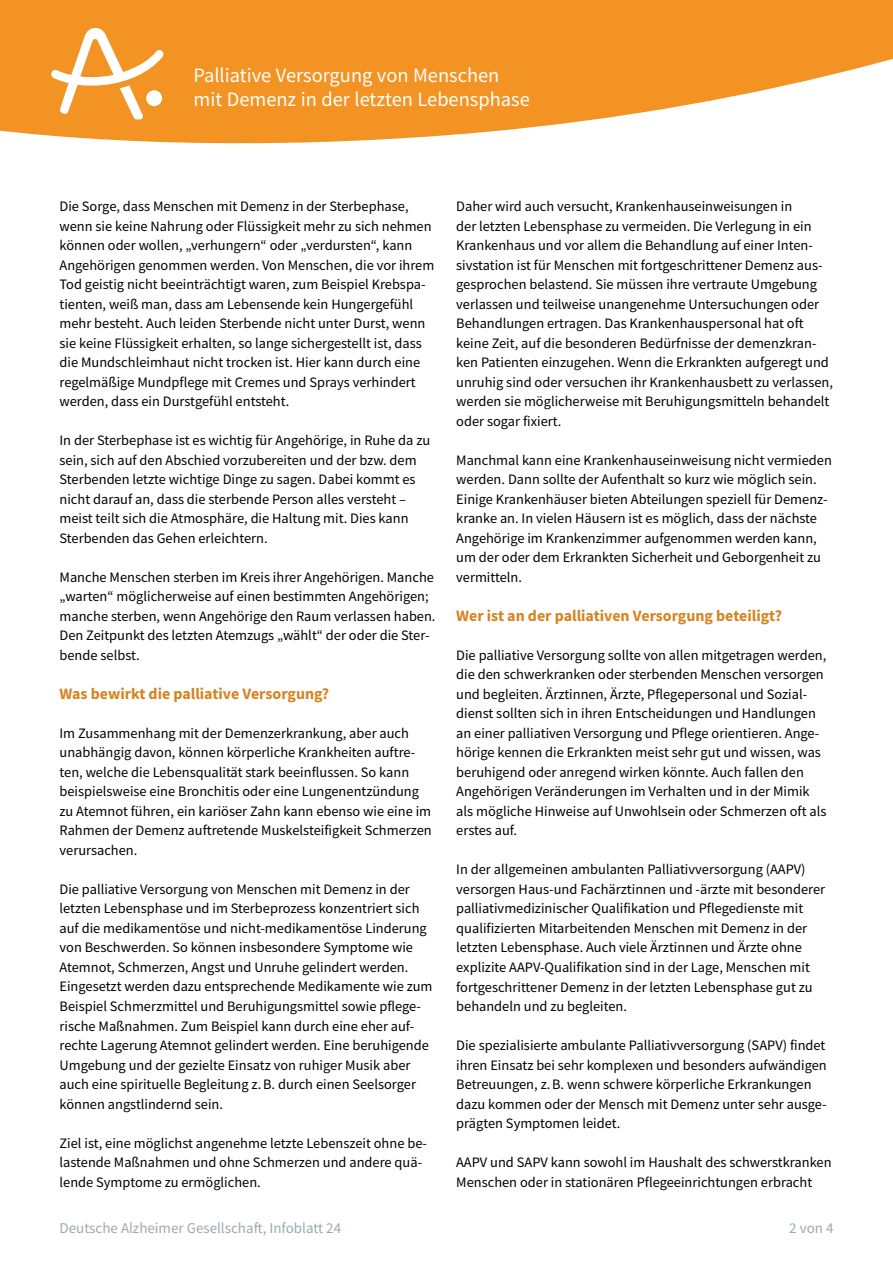
<style>
.page{position:relative;width:893px;height:1263px;background:#fff}
.page>*{position:absolute;margin:0;border:0;box-sizing:border-box;transform-origin:0 0}
.t1{font:20.4px/24.5px "Source Sans Pro";color:#fff}
.Zwischenüberschrift{font:700 15.9px "Source Sans Pro";color:#d78320}
.t2{font:15px "Source Sans Pro";color:#9ca9b1}
.fließtext_ohne-Absta{font:14.4px/19.5px "Source Sans Pro";color:#000}
</style>
<div class="page">
<svg style="left:0;top:0;width:893px;height:143px;fill:#f39323"></svg>
<svg style="left:51px;top:28px;width:112px;height:92px"></svg>
<h1 class="t1" style="left:193px;top:63px;width:338px">Palliative Versorgung von Menschen mit Demenz in der letzten Lebensphase</h1>
<p class="fließtext_ohne-Absta" style="left:60px;top:197px;width:376px">Die Sorge, dass Menschen mit Demenz in der Sterbephase, wenn sie keine Nahrung oder Flüssigkeit mehr zu sich nehmen können oder wollen, „verhungern“ oder „verdursten“, kann Angehörigen genommen werden. Von Menschen, die vor ihrem Tod geistig nicht beeinträchtigt waren, zum Beispiel Krebspa&shy;tienten, weiß man, dass am Lebensende kein Hungergefühl mehr besteht. Auch leiden Sterbende nicht unter Durst, wenn sie keine Flüssigkeit erhalten, so lange sichergestellt ist, dass die Mundschleimhaut nicht trocken ist. Hier kann durch eine regelmäßige Mundpflege mit Cremes und Sprays verhindert werden, dass ein Durstgefühl entsteht.</p>
<p class="fließtext_ohne-Absta" style="left:60px;top:431px;width:372px">In der Sterbephase ist es wichtig für Angehörige, in Ruhe da zu sein, sich auf den Abschied vorzubereiten und der bzw. dem Sterbenden letzte wichtige Dinge zu sagen. Dabei kommt es nicht darauf an, dass die sterbende Person alles versteht – meist teilt sich die Atmosphäre, die Haltung mit. Dies kann Sterbenden das Gehen erleichtern.</p>
<p class="fließtext_ohne-Absta" style="left:60px;top:567px;width:378px">Manche Menschen sterben im Kreis ihrer Angehörigen. Manche „warten“ möglicherweise auf einen bestimmten Angehörigen; manche sterben, wenn Angehörige den Raum verlassen haben.<br>Den Zeitpunkt des letzten Atemzugs „wählt“ der oder die Ster&shy;bende selbst.</p>
<p class="Zwischenüberschrift" style="left:60px;top:683px;width:271px">Was bewirkt die palliative Versorgung?</p>
<p class="fließtext_ohne-Absta" style="left:60px;top:723px;width:374px">Im Zusammenhang mit der Demenzerkrankung, aber auch unabhängig davon, können körperliche Krankheiten auftre&shy;ten, welche die Lebensqualität stark beeinflussen. So kann beispielsweise eine Bronchitis oder eine Lungenentzündung zu Atemnot führen, ein kariöser Zahn kann ebenso wie eine im Rahmen der Demenz auftretende Muskelsteifigkeit Schmerzen verursachen.</p>
<p class="fließtext_ohne-Absta" style="left:60px;top:879px;width:374px">Die palliative Versorgung von Menschen mit Demenz in der letzten Lebensphase und im Sterbeprozess konzentriert sich auf die medikamentöse und nicht-medikamentöse Linderung von Beschwerden. So können insbesondere Symptome wie Atemnot, Schmerzen, Angst und Unruhe gelindert werden.<br>Eingesetzt werden dazu entsprechende Medikamente wie zum Beispiel Schmerzmittel und Beruhigungsmittel sowie pflege&shy;rische Maßnahmen. Zum Beispiel kann durch eine eher auf&shy;rechte Lagerung Atemnot gelindert werden. Eine beruhigende Umgebung und der gezielte Einsatz von ruhiger Musik aber auch eine spirituelle Begleitung z.B. durch einen Seelsorger können angstlindernd sein.</p>
<p class="fließtext_ohne-Absta" style="left:60px;top:1133px;width:369px">Ziel ist, eine möglichst angenehme letzte Lebenszeit ohne be&shy;lastende Maßnahmen und ohne Schmerzen und andere quä&shy;lende Symptome zu ermöglichen.</p>
<p class="fließtext_ohne-Absta" style="left:456px;top:197px;width:378px">Daher wird auch versucht, Krankenhauseinweisungen in<br>der letzten Lebensphase zu vermeiden. Die Verlegung in ein Krankenhaus und vor allem die Behandlung auf einer Inten&shy;sivstation ist für Menschen mit fortgeschrittener Demenz aus&shy;gesprochen belastend. Sie müssen ihre vertraute Umgebung verlassen und teilweise unangenehme Untersuchungen oder Behandlungen ertragen. Das Krankenhauspersonal hat oft keine Zeit, auf die besonderen Bedürfnisse der demenzkran&shy;ken Patienten einzugehen. Wenn die Erkrankten aufgeregt und unruhig sind oder versuchen ihr Krankenhausbett zu verlassen, werden sie möglicherweise mit Beruhigungsmitteln behandelt oder sogar fixiert.</p>
<p class="fließtext_ohne-Absta" style="left:456px;top:450px;width:377px">Manchmal kann eine Krankenhauseinweisung nicht vermieden werden. Dann sollte der Aufenthalt so kurz wie möglich sein.<br>Einige Krankenhäuser bieten Abteilungen speziell für Demenz&shy;kranke an. In vielen Häusern ist es möglich, dass der nächste Angehörige im Krankenzimmer aufgenommen werden kann, um der oder dem Erkrankten Sicherheit und Geborgenheit zu vermitteln.</p>
<p class="Zwischenüberschrift" style="left:456px;top:605px;width:327px">Wer ist an der palliativen Versorgung beteiligt?</p>
<p class="fließtext_ohne-Absta" style="left:456px;top:645px;width:372px">Die palliative Versorgung sollte von allen mitgetragen werden, die den schwerkranken oder sterbenden Menschen versorgen und begleiten. Ärztinnen, Ärzte, Pflegepersonal und Sozial&shy;dienst sollten sich in ihren Entscheidungen und Handlungen an einer palliativen Versorgung und Pflege orientieren. Ange&shy;hörige kennen die Erkrankten meist sehr gut und wissen, was beruhigend oder anregend wirken könnte. Auch fallen den Angehörigen Veränderungen im Verhalten und in der Mimik als mögliche Hinweise auf Unwohlsein oder Schmerzen oft als erstes auf.</p>
<p class="fließtext_ohne-Absta" style="left:456px;top:860px;width:371px">In der allgemeinen ambulanten Palliativversorgung (AAPV) versorgen Haus-und Fachärztinnen und -ärzte mit besonderer palliativmedizinischer Qualifikation und Pflegedienste mit qualifizierten Mitarbeitenden Menschen mit Demenz in der letzten Lebensphase. Auch viele Ärztinnen und Ärzte ohne explizite AAPV-Qualifikation sind in der Lage, Menschen mit fortgeschrittener Demenz in der letzten Lebensphase gut zu behandeln und zu begleiten.</p>
<p class="fließtext_ohne-Absta" style="left:456px;top:1035px;width:372px">Die spezialisierte ambulante Palliativversorgung (SAPV) findet ihren Einsatz bei sehr komplexen und besonders aufwändigen Betreuungen, z.B. wenn schwere körperliche Erkrankungen dazu kommen oder der Mensch mit Demenz unter sehr ausge&shy;prägten Symptomen leidet.</p>
<p class="fließtext_ohne-Absta" style="left:456px;top:1152px;width:377px">AAPV und SAPV kann sowohl im Haushalt des schwerstkranken<br>Menschen oder in stationären Pflegeeinrichtungen erbracht</p>
<p class="t2" style="left:60px;top:1219px;width:283px">Deutsche Alzheimer Gesellschaft, Infoblatt 24</p>
<p class="t2" style="left:789px;top:1219px;width:46px">2 von 4</p>
</div>
